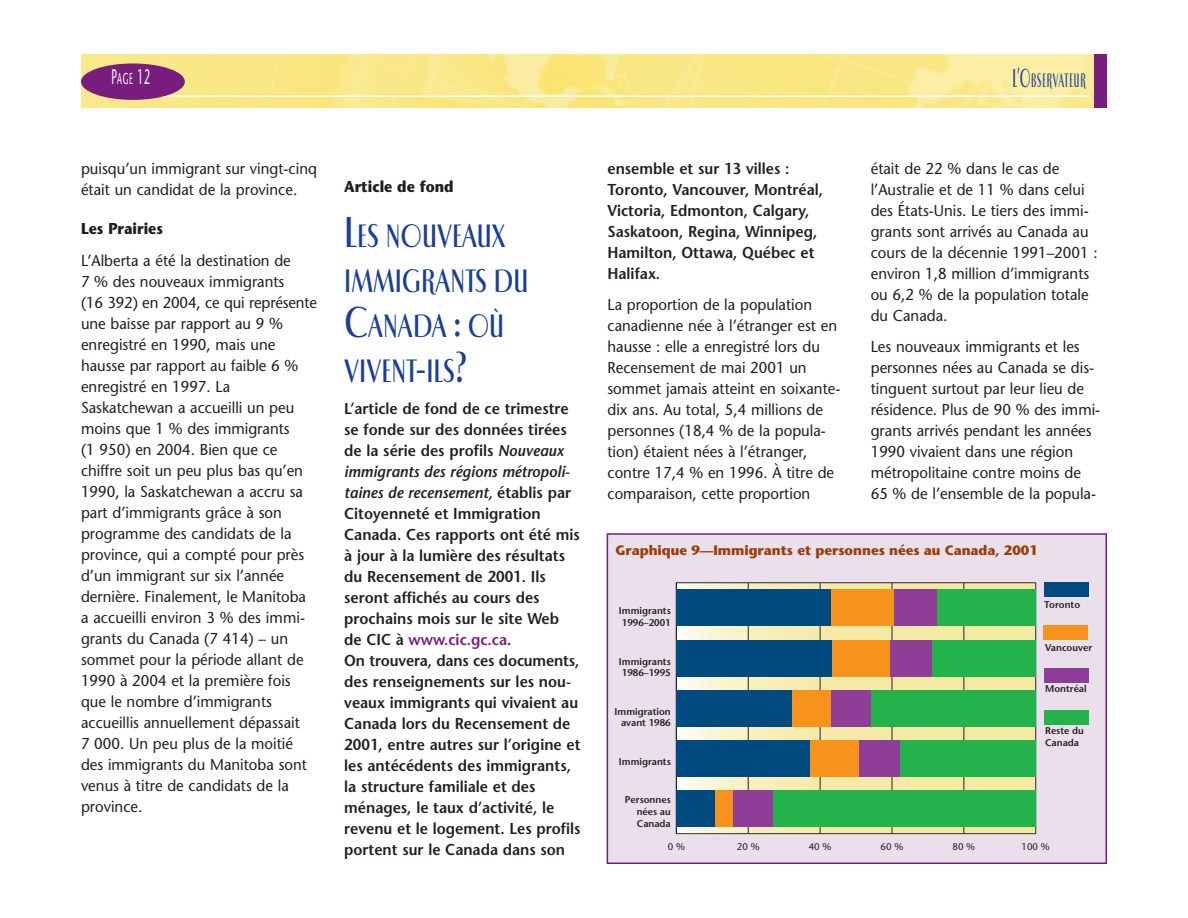
<style>
.page{position:relative;width:1188px;height:918px;background:#fff}
.page>*{position:absolute;margin:0;border:0;box-sizing:border-box;transform-origin:0 0}
.t1{font:700 33.75px/45px "Luna ITC";color:#1b3f94;scale:.8 1}
.t2{font:21px "Stone Sans";color:#fff;scale:.5 1}
.t3{font:700 20.25px "Luna ITC";letter-spacing:.075em;color:#1b3f94;scale:.5 1}
.t4{font:15.75px/21px "Stone Sans";color:#231f20;scale:.95 1}
.t5{font:600 15.75px/21px "Stone Sans";color:#231f20;scale:.95 1}
.t6{font:700 15.75px "Stone Sans";color:#231f20;scale:.9 1}
.t7{font:700 13.65px "Stone Sans";color:#9c3c09}
.t8{font:600 9.75px/11.7px "Stone Sans";color:#231f20;text-align:center}
.t9{font:9.75px "Stone Sans";color:#231f20}
.s1{font-size:15.75px}
.s2{font-size:27px}
.s3{font-size:45px}
.s4{font-style:italic}
.s5{color:#781d7d}
</style>
<div class="page">
<img style="left:81px;top:54px;width:1013px;height:54px">
<hr style="left:148px;top:95px;width:942px;height:2px;background:#fff">
<div style="left:81px;top:63px;width:104px;height:37px;background:#781d7d;border-radius:50%"></div>
<div style="left:1094px;top:54px;width:13px;height:54px;background:#781d7d"></div>
<div style="left:607px;top:534px;width:499px;height:329px;background:#e9e0ec"></div>
<svg style="left:675px;top:582px;width:362px;height:253px;background:#e0dca8"></svg>
<div style="left:1044px;top:582px;width:45px;height:15px;background:#004a7f"></div>
<div style="left:676px;top:590px;width:155px;height:36px;background:#004a7f"></div>
<div style="left:676px;top:640px;width:156px;height:36px;background:#004a7f"></div>
<div style="left:676px;top:690px;width:116px;height:36px;background:#004a7f"></div>
<div style="left:676px;top:740px;width:134px;height:36px;background:#004a7f"></div>
<div style="left:676px;top:791px;width:39px;height:36px;background:#004a7f"></div>
<div style="left:1043px;top:625px;width:45px;height:15px;background:#f7931d"></div>
<div style="left:831px;top:590px;width:64px;height:36px;background:#f7931d"></div>
<div style="left:832px;top:640px;width:58px;height:36px;background:#f7931d"></div>
<div style="left:792px;top:690px;width:39px;height:36px;background:#f7931d"></div>
<div style="left:810px;top:740px;width:49px;height:36px;background:#f7931d"></div>
<div style="left:715px;top:791px;width:18px;height:36px;background:#f7931d"></div>
<div style="left:1044px;top:668px;width:45px;height:15px;background:#8f3e97"></div>
<div style="left:895px;top:590px;width:42px;height:36px;background:#8f3e97"></div>
<div style="left:890px;top:640px;width:43px;height:36px;background:#8f3e97"></div>
<div style="left:831px;top:690px;width:40px;height:36px;background:#8f3e97"></div>
<div style="left:859px;top:740px;width:41px;height:36px;background:#8f3e97"></div>
<div style="left:733px;top:791px;width:40px;height:36px;background:#8f3e97"></div>
<div style="left:1044px;top:710px;width:45px;height:15px;background:#23b24b"></div>
<div style="left:937px;top:590px;width:99px;height:36px;background:#23b24b"></div>
<div style="left:933px;top:640px;width:103px;height:36px;background:#23b24b"></div>
<div style="left:871px;top:690px;width:165px;height:36px;background:#23b24b"></div>
<div style="left:900px;top:740px;width:136px;height:36px;background:#23b24b"></div>
<div style="left:773px;top:791px;width:263px;height:36px;background:#23b24b"></div>
<div style="left:607px;top:533px;width:500px;height:331px;border:2px solid #781d7d"></div>
<h2 class="t2" style="left:112px;top:69px;width:79px">P<span class="s1">AGE</span> 12</h2>
<p class="t3" style="left:1013px;top:71px;width:148px"><span class="s2">L’O</span>BSERVATEUR</p>
<p class="t4" style="left:81px;top:159px;width:250px">puisqu’un immigrant sur vingt-cinq était un candidat de la province.</p>
<p class="t6" style="left:81px;top:223px;width:93px">Les Prairies</p>
<p class="t4" style="left:81px;top:252px;width:250px">L’Alberta a été la destination de<br>7 % des nouveaux immigrants<br>(16 392) en 2004, ce qui représente une baisse par rapport au 9 % enregistré en 1990, mais une hausse par rapport au faible 6 % enregistré en 1997. La<br>Saskatchewan a accueilli un peu moins que 1 % des immigrants<br>(1 950) en 2004. Bien que ce chiffre soit un peu plus bas qu’en<br>1990, la Saskatchewan a accru sa part d’immigrants grâce à son programme des candidats de la province, qui a compté pour près d’un immigrant sur six l’année dernière. Finalement, le Manitoba a accueilli environ 3 % des immi&shy;grants du Canada (7 414) – un sommet pour la période allant de<br>1990 à 2004 et la première fois que le nombre d’immigrants accueillis annuellement dépassait<br>7 000. Un peu plus de la moitié des immigrants du Manitoba sont venus à titre de candidats de la province.</p>
<p class="t6" style="left:344px;top:180px;width:123px">Article de fond</p>
<h1 class="t1" style="left:344px;top:217px;width:232px"><span class="s3">L</span>ES NOUVEAUX<br>IMMIGRANTS DU<br><span class="s3">C</span>ANADA <span class="s3">:</span> OÙ<br>VIVENT<span class="s3">-</span>ILS<span class="s3">?</span></h1>
<p class="t5" style="left:344px;top:400px;width:250px">L’article de fond de ce trimestre se fonde sur des données tirées de la série des profils <span class="s4">Nouveaux immigrants des régions métropoli&shy;taines de recensement,</span> établis par<br>Citoyenneté et Immigration<br>Canada. Ces rapports ont été mis à jour à la lumière des résultats du Recensement de 2001. Ils seront affichés au cours des prochains mois sur le site Web de CIC à <span class="s5">www.cic.gc.ca</span>.<br>On trouvera, dans ces documents, des renseignements sur les nou&shy;veaux immigrants qui vivaient au<br>Canada lors du Recensement de<br>2001, entre autres sur l’origine et les antécédents des immigrants, la structure familiale et des ménages, le taux d’activité, le revenu et le logement. Les profils portent sur le Canada dans son</p>
<p class="t5" style="left:607px;top:159px;width:229px">ensemble et sur 13 villes :<br>Toronto, Vancouver, Montréal,<br>Victoria, Edmonton, Calgary,<br>Saskatoon, Regina, Winnipeg,<br>Hamilton, Ottawa, Québec et<br>Halifax.</p>
<p class="t4" style="left:608px;top:296px;width:247px">La proportion de la population canadienne née à l’étranger est en hausse : elle a enregistré lors du<br>Recensement de mai 2001 un sommet jamais atteint en soixante&shy;dix ans. Au total, 5,4 millions de personnes (18,4 % de la popula&shy;tion) étaient nées à l’étranger, contre 17,4 % en 1996. À titre de comparaison, cette proportion</p>
<p class="t8" style="left:616px;top:179px;width:55px">Immigrated<br>1996–2001</p>
<p class="t8" style="left:616px;top:229px;width:55px">Immigrated</p>
<p class="t8" style="left:624px;top:379px;width:47px;text-align:right">Canadian&shy;born</p>
<p class="t4" style="left:871px;top:159px;width:240px">était de 22 % dans le cas de l’Australie et de 11 % dans celui des États-Unis. Le tiers des immi&shy;grants sont arrivés au Canada au cours de la décennie 1991–2001 : environ 1,8 million d’immigrants ou 6,2 % de la population totale du Canada.</p>
<p class="t4" style="left:871px;top:338px;width:243px">Les nouveaux immigrants et les personnes nées au Canada se dis&shy;tinguent surtout par leur lieu de résidence. Plus de 90 % des immi&shy;grants arrivés pendant les années<br>1990 vivaient dans une région métropolitaine contre moins de<br>65 % de l’ensemble de la popula-</p>
<p class="t7" style="left:615px;top:545px;width:424px">Graphique 9—Immigrants et personnes nées au Canada, 2001</p>
<p class="t8" style="left:619px;top:606px;width:53px">Immigrants<br>1996–2001</p>
<p class="t8" style="left:619px;top:656px;width:53px">Immigrants<br>1986–1995</p>
<p class="t8" style="left:615px;top:706px;width:58px;text-align:right">Immigration avant 1986</p>
<p class="t8" style="left:619px;top:757px;width:53px">Immigrants</p>
<p class="t8" style="left:637px;top:795px;width:36px;text-align:justify;text-indent:-12px">Personnes nées au Canada</p>
<p class="t8" style="left:1044px;top:599px;width:37px">Toronto</p>
<p class="t8" style="left:1045px;top:642px;width:49px">Vancouver</p>
<p class="t8" style="left:1045px;top:684px;width:43px">Montréal</p>
<p class="t8" style="left:1045px;top:726px;width:40px;text-align:left">Reste du<br>Canada</p>
<p class="t9" style="left:668px;top:843px;width:19px">0 %</p>
<p class="t9" style="left:737px;top:843px;width:24px">20 %</p>
<p class="t9" style="left:809px;top:843px;width:24px">40 %</p>
<p class="t9" style="left:881px;top:843px;width:24px">60 %</p>
<p class="t9" style="left:953px;top:843px;width:24px">80 %</p>
<p class="t9" style="left:1022px;top:843px;width:30px">100 %</p>
</div>
